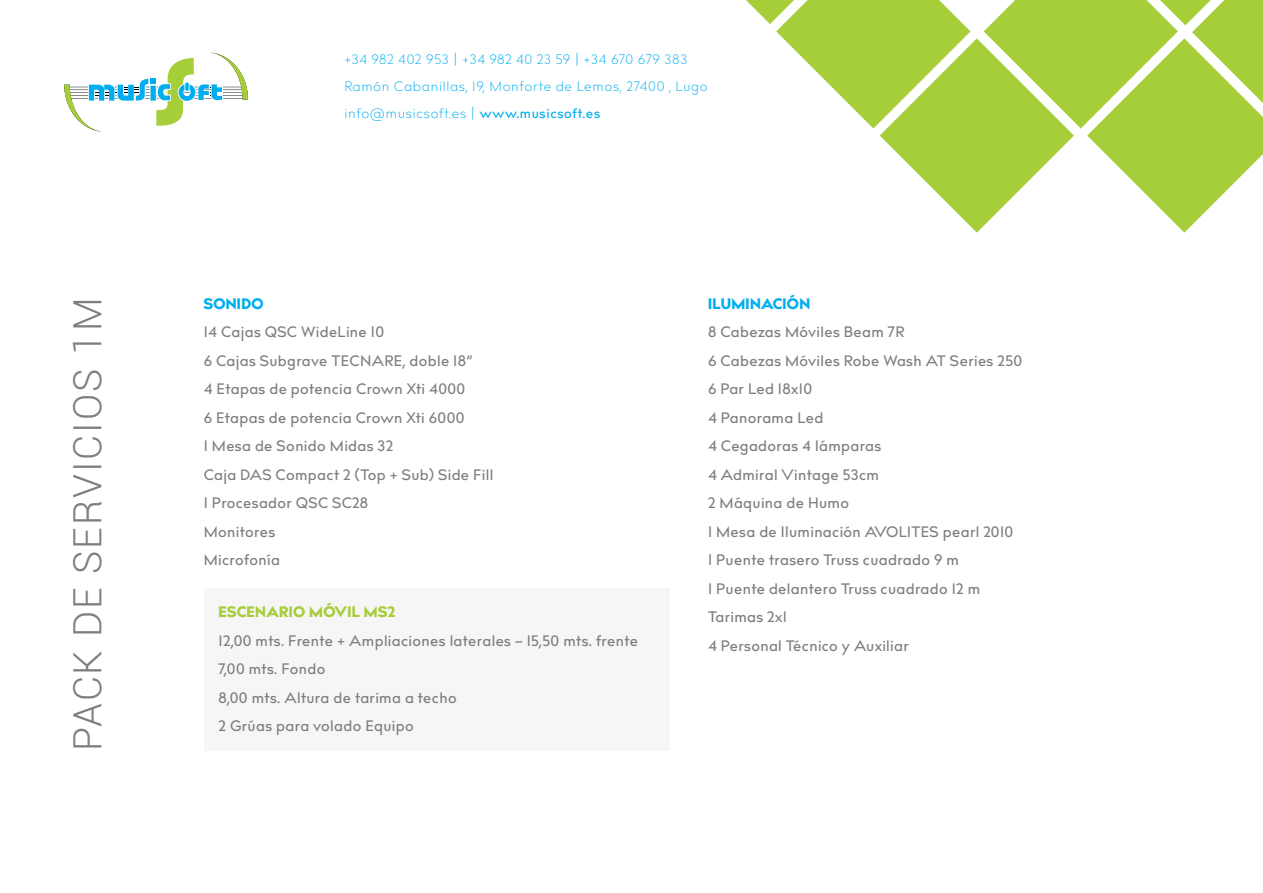
<style>
.page{position:relative;width:1263px;height:893px;background:#fff}
.page>*{position:absolute;margin:0;border:0;box-sizing:border-box;transform-origin:0 0}
.t1{font:300 39px "Roboto";letter-spacing:.05em;color:#7c7e81}
.t2{font:500 15px/28.5px "billcorpnar";letter-spacing:.025em;color:#7c7e81}
.t3{font:15px "billcorpnar super";letter-spacing:.025em;color:#00aeef}
.t4{font:15px "billcorpnar super";letter-spacing:.025em;color:#a6ce39}
.t5{font:300 13.5px/27px "billcorpnar";letter-spacing:.05em;color:#00aeef}
.s1{font-weight:500}
</style>
<div class="page">
<svg style="left:746px;top:0;width:517px;height:233px"></svg>
<div style="left:204px;top:588px;width:465px;height:162px;background:#f6f6f6"></div>
<svg style="left:64px;top:52px;width:184px;height:80px"></svg>
<h1 class="t1" style="left:65px;top:750px;width:454px;rotate:-90deg">PACK DE SERVICIOS 1M</h1>
<p class="t5" style="left:344px;top:47px;width:365px">+34 982 402 953 | +34 982 40 23 59 | +34 670 679 383<br>Ramón Cabanillas, 19, Monforte de Lemos, 27400 , Lugo info@musicsoft.es | <span class="s1">www.musicsoft.es</span></p>
<p class="t3" style="left:204px;top:293px;width:62px">SONIDO</p>
<p class="t2" style="left:204px;top:318px;width:291px">14 Cajas QSC WideLine 10<br>6 Cajas Subgrave TECNARE, doble 18”<br>4 Etapas de potencia Crown Xti 4000<br>6 Etapas de potencia Crown Xti 6000<br>1 Mesa de Sonido Midas 32<br>Caja DAS Compact 2 (Top + Sub) Side Fill<br>1 Procesador QSC SC28<br>Monitores<br>Microfonía</p>
<p class="t4" style="left:218px;top:601px;width:178px">ESCENARIO MÓVIL MS2</p>
<p class="t2" style="left:218px;top:627px;width:421px">12,00 mts. Frente + Ampliaciones laterales – 15,50 mts. frente 7,00 mts. Fondo<br>8,00 mts. Altura de tarima a techo<br>2 Grúas para volado Equipo</p>
<p class="t3" style="left:708px;top:293px;width:104px">ILUMINACIÓN</p>
<p class="t2" style="left:708px;top:318px;width:316px">8 Cabezas Móviles Beam 7R<br>6 Cabezas Móviles Robe Wash AT Series 250<br>6 Par Led 18x10<br>4 Panorama Led<br>4 Cegadoras 4 lámparas<br>4 Admiral Vintage 53cm<br>2 Máquina de Humo<br>1 Mesa de Iluminación AVOLITES pearl 2010<br>1 Puente trasero Truss cuadrado 9 m<br>1 Puente delantero Truss cuadrado 12 m<br>Tarimas 2x1<br>4 Personal Técnico y Auxiliar</p>
</div>
